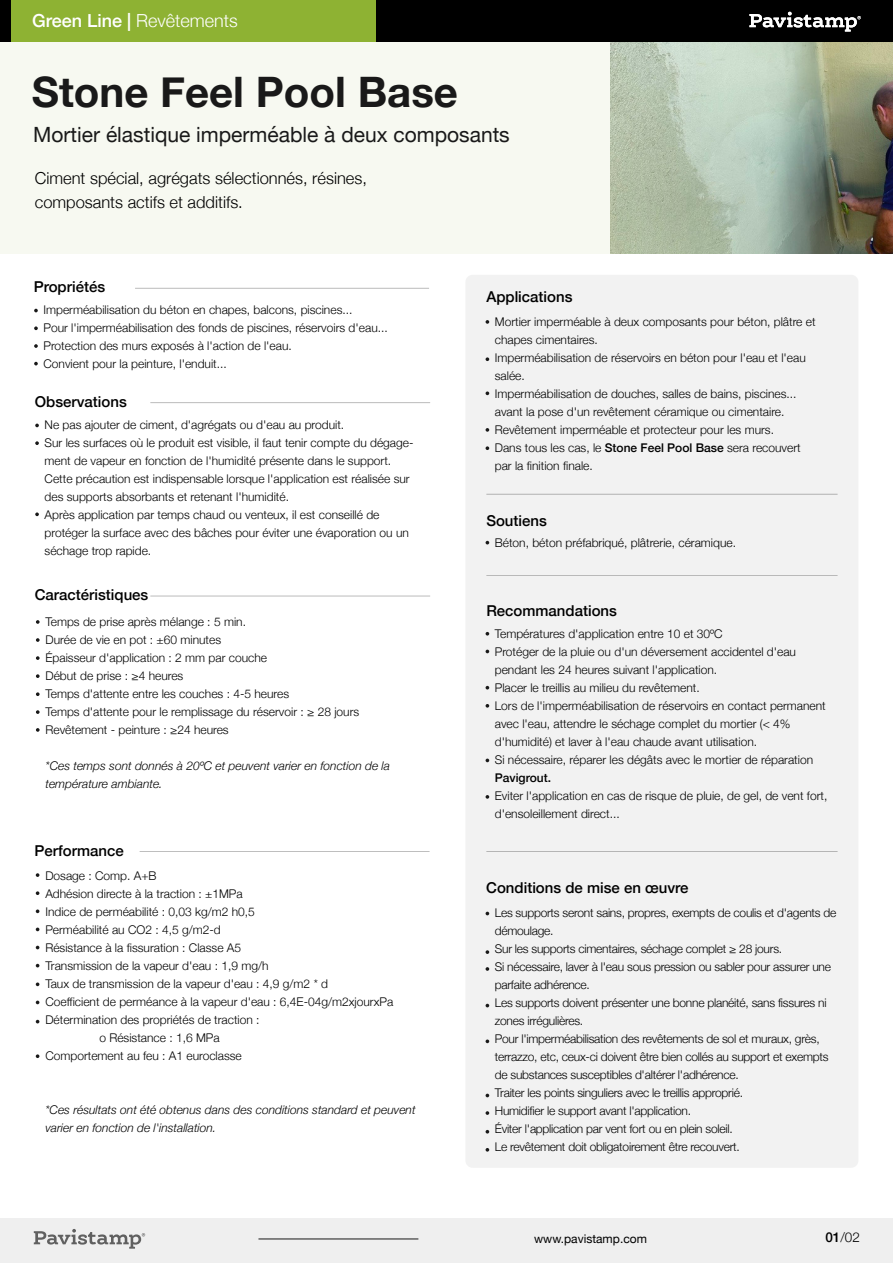
<style>
.page{position:relative;width:893px;height:1263px;background:#fff}
.page>*{position:absolute;margin:0;border:0;box-sizing:border-box;transform-origin:0 0}
.t1{font:700 42px "Helvetica Neue";color:#191919}
.t2{font:21px "Helvetica Neue";color:#191919}
.t3{font:300 18px "Helvetica Neue";color:#fff}
.t4{font:300 16.5px/24px "Helvetica Neue";color:#000}
.t5{font:500 15px "Helvetica Neue";color:#000}
.t6{font:300 13.5px "Helvetica Neue";color:#000}
.t7{font:300 12px/18px "Helvetica Neue";color:#000}
.t8{font:300 12px/18px "Helvetica Neue";letter-spacing:-.02em;color:#000}
.t9{font:italic 300 12px/18px "Helvetica Neue";color:#000}
.t10{font:12px "Helvetica Neue";color:#000}
.t11{font:500 12px "Helvetica Neue";color:#000}
.s1{font-weight:500}
</style>
<div class="page">
<div style="left:0;top:1218px;width:893px;height:45px;background:#efefef"></div>
<div style="left:465px;top:275px;width:393px;height:893px;background:#efefef;border-radius:7px"></div>
<div style="left:0;top:41px;width:615px;height:212px;background:#f7f9f1"></div>
<hr style="left:140px;top:851px;width:290px;height:1px;background:#191919">
<svg style="left:36px;top:873px;width:3px;height:4px"></svg>
<svg style="left:36px;top:891px;width:3px;height:4px"></svg>
<svg style="left:36px;top:909px;width:3px;height:4px"></svg>
<svg style="left:36px;top:927px;width:3px;height:4px"></svg>
<svg style="left:36px;top:982px;width:3px;height:4px"></svg>
<svg style="left:36px;top:1000px;width:3px;height:4px"></svg>
<svg style="left:36px;top:1054px;width:3px;height:4px"></svg>
<hr style="left:486px;top:575px;width:352px;height:1px;background:#191919">
<svg style="left:486px;top:320px;width:3px;height:4px"></svg>
<svg style="left:486px;top:428px;width:3px;height:4px"></svg>
<svg style="left:486px;top:391px;width:3px;height:4px"></svg>
<svg style="left:486px;top:357px;width:3px;height:4px"></svg>
<svg style="left:486px;top:446px;width:3px;height:4px"></svg>
<hr style="left:486px;top:851px;width:352px;height:1px;background:#191919">
<svg style="left:486px;top:950px;width:3px;height:4px"></svg>
<svg style="left:486px;top:967px;width:3px;height:4px"></svg>
<svg style="left:486px;top:1039px;width:3px;height:4px"></svg>
<svg style="left:486px;top:1111px;width:3px;height:4px"></svg>
<svg style="left:486px;top:758px;width:3px;height:4px"></svg>
<svg style="left:486px;top:795px;width:3px;height:4px"></svg>
<svg style="left:486px;top:704px;width:3px;height:4px"></svg>
<hr style="left:486px;top:494px;width:352px;height:1px;background:#191919">
<hr style="left:150px;top:596px;width:280px;height:1px;background:#191919">
<svg style="left:36px;top:620px;width:4px;height:4px"></svg>
<svg style="left:36px;top:638px;width:4px;height:4px"></svg>
<svg style="left:36px;top:656px;width:4px;height:4px"></svg>
<svg style="left:36px;top:674px;width:4px;height:4px"></svg>
<svg style="left:36px;top:692px;width:4px;height:4px"></svg>
<svg style="left:36px;top:710px;width:4px;height:4px"></svg>
<svg style="left:36px;top:728px;width:4px;height:4px"></svg>
<hr style="left:150px;top:402px;width:280px;height:1px;background:#191919">
<svg style="left:35px;top:424px;width:4px;height:3px"></svg>
<svg style="left:35px;top:441px;width:4px;height:4px"></svg>
<svg style="left:35px;top:512px;width:4px;height:4px"></svg>
<img style="left:611px;top:41px;width:282px;height:212px">
<hr style="left:135px;top:288px;width:294px;height:1px;background:#191919">
<svg style="left:34px;top:309px;width:4px;height:3px"></svg>
<svg style="left:34px;top:362px;width:4px;height:3px"></svg>
<svg style="left:34px;top:344px;width:4px;height:4px"></svg>
<svg style="left:34px;top:326px;width:4px;height:4px"></svg>
<svg style="left:34px;top:1229px;width:111px;height:20px"></svg>
<hr style="left:258px;top:1239px;width:160px;height:1px;background:#191919">
<div style="left:0;top:0;width:376px;height:41px;background:#8eb233"></div>
<div style="left:376px;top:0;width:517px;height:41px;background:#000"></div>
<div style="left:0;top:0;width:11px;height:41px;background:#000"></div>
<svg style="left:749px;top:12px;width:112px;height:20px"></svg>
<h3 class="t3" style="left:32px;top:6px;width:207px"><span class="s1">Green Line |</span> Revêtements</h3>
<h3 class="t3" style="left:166px;top:6px;width:89px">estimientos</h3>
<h1 class="t1" style="left:32px;top:59px;width:428px">Stone Feel Pool Base</h1>
<h2 class="t2" style="left:33px;top:119px;width:478px">Mortier élastique imperméable à deux composants</h2>
<h3 class="t4" style="left:35px;top:165px;width:334px">Ciment spécial, agrégats sélectionnés, résines, composants actifs et additifs.</h3>
<p class="t5" style="left:34px;top:275px;width:73px">Propriétés</p>
<p class="t7" style="left:43px;top:300px;width:346px">Imperméabilisation du béton en chapes, balcons, piscines...<br>Pour l'imperméabilisation des fonds de piscines, réservoirs d'eau...<br>Protection des murs exposés à l'action de l'eau.<br>Convient pour la peinture, l'enduit...</p>
<p class="t5" style="left:35px;top:389px;width:93px">Observations</p>
<p class="t7" style="left:45px;top:415px;width:370px">Ne pas ajouter de ciment, d'agrégats ou d'eau au produit.<br>Sur les surfaces où le produit est visible, il faut tenir compte du dégage&shy;ment de vapeur en fonction de l'humidité présente dans le support.<br>Cette précaution est indispensable lorsque l'application est réalisée sur des supports absorbants et retenant l'humidité.<br>Après application par temps chaud ou venteux, il est conseillé de protéger la surface avec des bâches pour éviter une évaporation ou un séchage trop rapide.</p>
<p class="t5" style="left:35px;top:583px;width:115px">Caractéristiques</p>
<p class="t7" style="left:45px;top:612px;width:315px">Temps de prise après mélange : 5 min.<br>Durée de vie en pot : ±60 minutes<br>Épaisseur d'application : 2 mm par couche<br>Début de prise : ≥4 heures<br>Temps d'attente entre les couches : 4-5 heures<br>Temps d'attente pour le remplissage du réservoir : ≥ 28 jours Revêtement - peinture : ≥24 heures</p>
<p class="t9" style="left:45px;top:756px;width:346px">*Ces temps sont donnés à 20ºC et peuvent varier en fonction de la température ambiante.</p>
<p class="t5" style="left:35px;top:838px;width:91px">Performance</p>
<p class="t7" style="left:45px;top:866px;width:113px">Dosage : Comp. A+B</p>
<p class="t7" style="left:45px;top:884px;width:199px">Adhésion directe à la traction : ±1MPa</p>
<p class="t7" style="left:45px;top:902px;width:211px">Indice de perméabilité : 0,03 kg/m2 h0,5</p>
<p class="t7" style="left:45px;top:920px;width:177px">Perméabilité au CO2 : 4,5 g/m2-d</p>
<p class="t7" style="left:45px;top:938px;width:197px">Résistance à la fissuration : Classe A5</p>
<p class="t7" style="left:45px;top:956px;width:225px">Transmission de la vapeur d'eau : 1,9 mg/h</p>
<p class="t7" style="left:45px;top:974px;width:284px">Taux de transmission de la vapeur d'eau : 4,9 g/m2 * d</p>
<p class="t7" style="left:45px;top:992px;width:349px">Coefficient de perméance à la vapeur d'eau : 6,4E-04g/m2xjourxPa</p>
<p class="t7" style="left:45px;top:1010px;width:216px">Détermination des propriétés de traction :</p>
<p class="t7" style="left:99px;top:1028px;width:122px">o Résistance : 1,6 MPa</p>
<p class="t7" style="left:45px;top:1046px;width:198px">Comportement au feu : A1 euroclasse</p>
<p class="t9" style="left:45px;top:1100px;width:372px">*Ces résultats ont été obtenus dans des conditions standard et peuvent varier en fonction de l'installation.</p>
<p class="t5" style="left:486px;top:284px;width:88px">Applications</p>
<p class="t7" style="left:495px;top:311px;width:322px">Mortier imperméable à deux composants pour béton, plâtre et chapes cimentaires.<br>Imperméabilisation de réservoirs en béton pour l'eau et l'eau salée.<br>Imperméabilisation de douches, salles de bains, piscines... avant la pose d'un revêtement céramique ou cimentaire.<br>Revêtement imperméable et protecteur pour les murs.<br>Dans tous les cas, le <span class="s1">Stone Feel Pool Base</span> sera recouvert par la finition finale.</p>
<p class="t5" style="left:486px;top:509px;width:62px">Soutiens</p>
<p class="t7" style="left:495px;top:532px;width:243px">Béton, béton préfabriqué, plâtrerie, céramique.</p>
<p class="t5" style="left:486px;top:598px;width:132px">Recommandations</p>
<p class="t7" style="left:495px;top:624px;width:332px">Températures d'application entre 10 et 30ºC<br>Protéger de la pluie ou d'un déversement accidentel d'eau pendant les 24 heures suivant l'application.<br>Placer le treillis au milieu du revêtement.<br>Lors de l'imperméabilisation de réservoirs en contact permanent avec l'eau, attendre le séchage complet du mortier (&lt; 4% d'humidité) et laver à l'eau chaude avant utilisation.<br>Si nécessaire, réparer les dégâts avec le mortier de réparation</p>
<p class="t11" style="left:495px;top:768px;width:58px">Pavigrout.</p>
<p class="t7" style="left:495px;top:786px;width:334px">Eviter l'application en cas de risque de pluie, de gel, de vent fort, d'ensoleillement direct...</p>
<p class="t5" style="left:486px;top:876px;width:204px">Conditions de mise en œuvre</p>
<p class="t8" style="left:495px;top:903px;width:343px">Les supports seront sains, propres, exempts de coulis et d'agents de démoulage.<br>Sur les supports cimentaires, séchage complet ≥ 28 jours.<br>Si nécessaire, laver à l'eau sous pression ou sabler pour assurer une parfaite adhérence.<br>Les supports doivent présenter une bonne planéité, sans fissures ni zones irrégulières.<br>Pour l'imperméabilisation des revêtements de sol et muraux, grès, terrazzo, etc, ceux-ci doivent être bien collés au support et exempts de substances susceptibles d'altérer l'adhérence.<br>Traiter les points singuliers avec le treillis approprié.<br>Humidifier le support avant l'application.<br>Éviter l'application par vent fort ou en plein soleil.<br>Le revêtement doit obligatoirement être recouvert.</p>
<p class="t10" style="left:534px;top:1230px;width:114px">www.pavistamp.com</p>
<p class="t6" style="left:825px;top:1226px;width:36px"><span class="s1">01</span>/02</p>
</div>
